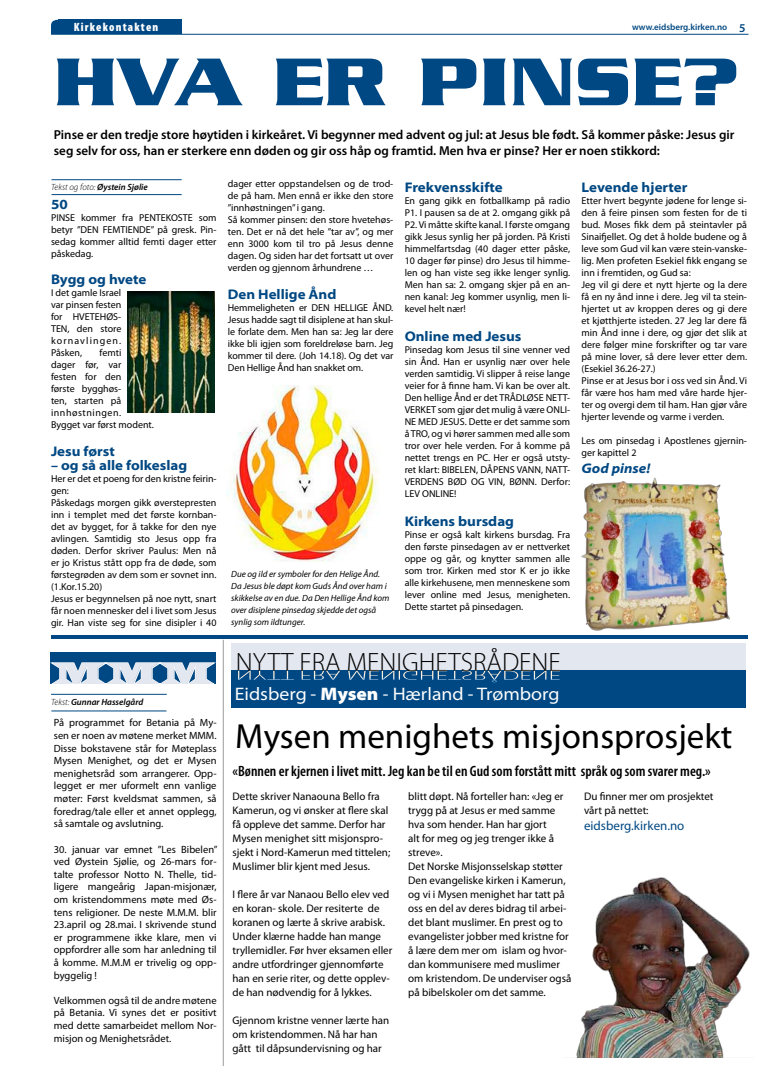
<style>
.page{position:relative;width:757px;height:1066px;background:#fff}
.page>*{position:absolute;margin:0;border:0;box-sizing:border-box;transform-origin:0 0}
.t1{font:700 72.9px "Serpentine Std";color:#004883;scale:1.11 1}
.t2{font:35px "Myriad Pro";color:#000}
.t3{font:31.7px "Latin Wide";color:#e3e7f0}
.t4{font:300 26.6px "Myriad Pro";color:#000}
.t5{font:semi-expanded 18.1px "Myriad Pro";color:#fff}
.t6{font:600 condensed 15px "Myriad Pro";color:#000}
.t7{font:700 semi-expanded 14px "Myriad Pro";color:#004883}
.t8{font:italic 700 semi-expanded 14px "Myriad Pro";color:#004883}
.t9{font:600 13px/15.6px "Myriad Pro";color:#000}
.t10{font:13px "Myriad Pro";color:#004883}
.t11{font:900 condensed 12px "Myriad Pro";letter-spacing:.1em;color:#fff}
.t12{font:11px/14px "Myriad Pro";color:#000}
.t13{font:10.5px/12.6px "Myriad Pro";color:#000;text-align:justify}
.t14{font:10px/12px "Myriad Pro";color:#000;text-align:justify}
.t15{font:italic 9px/12px "Myriad Pro";color:#000}
.t16{font:italic 600 9px "Myriad Pro";color:#000}
.t17{font:600 9px "Myriad Pro";color:#004883}
.s1{font-size:12px}
.s2{font-weight:300}
.s3{font-weight:900}
</style>
<div class="page">
<div style="left:51px;top:20px;width:130px;height:14px;background:#004883;border-radius:6px"></div>
<div style="left:58px;top:20px;width:123px;height:14px;background:#004883"></div>
<div style="left:51px;top:27px;width:130px;height:7px;background:#004883"></div>
<hr style="left:51px;top:34px;width:697px;height:1px;background:#004883">
<hr style="left:223px;top:640px;width:1px;height:426px;background:#9c9d9f">
<hr style="left:51px;top:636px;width:696px;height:3px;background:#004883">
<hr style="left:52px;top:179px;width:130px;height:1px;background:#004883">
<hr style="left:52px;top:194px;width:130px;height:1px;background:#004883">
<img style="left:576px;top:877px;width:174px;height:180px">
<div style="left:231px;top:643px;width:514px;height:27px;background:#e3e7f0"></div>
<div style="left:231px;top:670px;width:514px;height:37px;background:#004883"></div>
<div style="left:50px;top:652px;width:166px;height:32px;background:#004883"></div>
<svg style="left:50px;top:662px;width:166px;height:22px"></svg>
<hr style="left:51px;top:694px;width:116px;height:1px;background:#004883">
<hr style="left:51px;top:711px;width:115px;height:1px;background:#004883">
<img style="left:127px;top:291px;width:88px;height:121px">
<img style="left:227px;top:385px;width:151px;height:177px">
<img style="left:581px;top:477px;width:149px;height:154px">
<p class="t11" style="left:74px;top:20px;width:86px">Kirkekontakten</p>
<p class="t17" style="left:632px;top:21px;width:115px">www.eidsberg.kirken.no <span class="s1">5</span></p>
<h1 class="t1" style="left:54px;top:40px;width:619px">HVA ER PINSE?</h1>
<h3 class="t9" style="left:54px;top:127px;width:682px">Pinse er den tredje store høytiden i kirkeåret. Vi begynner med advent og jul: at Jesus ble født. Så kommer påske: Jesus gir seg selv for oss, han er sterkere enn døden og gir oss håp og framtid. Men hva er pinse? Her er noen stikkord:</h3>
<p class="t16" style="left:51px;top:181px;width:98px"><span class="s2">Tekst og foto:</span> Øystein Sjølie</p>
<h3 class="t7" style="left:51px;top:196px;width:18px">50</h3>
<p class="t14" style="left:51px;top:211px;width:167px">PINSE kommer fra PENTEKOSTE som betyr ”DEN FEMTIENDE” på gresk. Pin&shy;sedag kommer alltid femti dager etter påskedag.</p>
<h3 class="t7" style="left:51px;top:272px;width:97px">Bygg og hvete</h3>
<p class="t14" style="left:51px;top:287px;width:72px">I det gamle Israel var pinsen festen for HVETEHØS-TEN, den store kornavlingen.<br>Påsken,</p>
<p class="t14" style="left:51px;top:347px;width:104px;text-align:left;text-indent:49px">femti<br>dager før, var<br>festen for den<br>første bygghøs-<br>ten, starten på innhøstningen.<br>Bygget var først modent.</p>
<h3 class="t7" style="left:51px;top:443px;width:65px">Jesu først</h3>
<h3 class="t7" style="left:51px;top:457px;width:138px">– og så alle folkeslag</h3>
<p class="t14" style="left:51px;top:472px;width:167px;text-align:left">Her er det et poeng for den kristne feirin&shy;gen:<br>Påskedags morgen gikk øverstepresten inn i templet med det første kornban&shy;det av bygget, for å takke for den nye avlingen. Samtidig sto Jesus opp fra døden. Derfor skriver Paulus: Men nå er jo Kristus stått opp fra de døde, som førstegrøden av dem som er sovnet inn. (1.Kor.15.20)<br>Jesus er begynnelsen på noe nytt, snart får noen mennesker del i livet som Jesus gir. Han viste seg for sine disipler i 40</p>
<h3 class="t3" style="left:52px;top:654px;width:164px">MMM</h3>
<p class="t16" style="left:51px;top:696px;width:94px"><span class="s2">Tekst:</span> Gunnar Hasselgård</p>
<p class="t13" style="left:54px;top:716px;width:164px">På programmet for Betania på My&shy;sen er noen av møtene merket MMM.<br>Disse bokstavene står for Møteplass Mysen Menighet, og det er Mysen menighetsråd som arrangerer. Opp&shy;legget er mer uformelt enn vanlige møter: Først kveldsmat sammen, så foredrag/tale eller et annet opplegg, så samtale og avslutning.</p>
<p class="t13" style="left:54px;top:842px;width:165px">30. januar var emnet ”Les Bibelen” ved Øystein Sjølie, og 26-mars for&shy;talte professor Notto N. Thelle, tid&shy;ligere mangeårig Japan-misjonær, om kristendommens møte med Øs&shy;tens religioner. De neste M.M.M. blir 23.april og 28.mai. I skrivende stund er programmene ikke klare, men vi oppfordrer alle som har anledning til å komme. M.M.M er trivelig og opp&shy;byggelig !</p>
<p class="t13" style="left:54px;top:994px;width:164px">Velkommen også til de andre møtene på Betania. Vi synes det er positivt med dette samarbeidet mellom Nor&shy;misjon og Menighetsrådet.</p>
<p class="t14" style="left:228px;top:178px;width:167px;text-align:left">dager etter oppstandelsen og de trod&shy;de på ham. Men ennå er ikke den store ”innhøstningen” i gang.<br>Så kommer pinsen: den store hvetehøs&shy;ten. Det er nå det hele ”tar av”, og mer enn 3000 kom til tro på Jesus denne dagen. Og siden har det fortsatt ut over verden og gjennom århundrene …</p>
<h3 class="t7" style="left:228px;top:286px;width:110px">Den Hellige Ånd</h3>
<p class="t14" style="left:228px;top:301px;width:167px">Hemmeligheten er DEN HELLIGE ÅND.<br>Jesus hadde sagt til disiplene at han skul&shy;le forlate dem. Men han sa: Jeg lar dere ikke bli igjen som foreldreløse barn. Jeg kommer til dere. (Joh 14.18). Og det var Den Hellige Ånd han snakket om.</p>
<p class="t15" style="left:231px;top:568px;width:160px">Due og ild er symboler for den Helige Ånd.<br>Da Jesus ble døpt kom Guds Ånd over ham i skikkelse av en due. Da Den Hellige Ånd kom over disiplene pinsedag skjedde det også synlig som ildtunger.</p>
<h3 class="t7" style="left:405px;top:179px;width:100px">Frekvensskifte</h3>
<p class="t14" style="left:405px;top:194px;width:167px">En gang gikk en fotballkamp på radio P1. I pausen sa de at 2. omgang gikk på P2. Vi måtte skifte kanal. I første omgang gikk Jesus synlig her på jorden. På Kristi himmelfartsdag (40 dager etter påske, 10 dager før pinse) dro Jesus til himme&shy;len og han viste seg ikke lenger synlig.<br>Men han sa: 2. omgang skjer på en an&shy;nen kanal: Jeg kommer usynlig, men li&shy;kevel helt nær!</p>
<h3 class="t7" style="left:405px;top:328px;width:118px">Online med Jesus</h3>
<p class="t14" style="left:405px;top:343px;width:167px">Pinsedag kom Jesus til sine venner ved sin Ånd. Han er usynlig nær over hele verden samtidig. Vi slipper å reise lange veier for å finne ham. Vi kan be over alt.<br>Den hellige Ånd er det TRÅDLØSE NETT-VERKET som gjør det mulig å være ONLI-NE MED JESUS. Dette er det samme som å TRO, og vi hører sammen med alle som tror over hele verden. For å komme på nettet trengs en PC. Her er også utsty&shy;ret klart: BIBELEN, DÅPENS VANN, NATT-VERDENS BØD OG VIN, BØNN. Derfor:<br>LEV ONLINE!</p>
<h3 class="t7" style="left:405px;top:513px;width:111px">Kirkens bursdag</h3>
<p class="t14" style="left:405px;top:528px;width:167px">Pinse er også kalt kirkens bursdag. Fra den første pinsedagen av er nettverket oppe og går, og knytter sammen alle som tror. Kirken med stor K er jo ikke alle kirkehusene, men menneskene som lever online med Jesus, menigheten.<br>Dette startet på pinsedagen.</p>
<h3 class="t4" style="left:236px;top:647px;width:327px">NYTT FRA MENIGHETSRÅDENE</h3>
<h3 class="t5" style="left:235px;top:684px;width:326px">Eidsberg - <span class="s3">Mysen</span> - Hærland - Trømborg</h3>
<h3 class="t7" style="left:581px;top:179px;width:107px">Levende hjerter</h3>
<p class="t14" style="left:581px;top:194px;width:167px;text-align:left">Etter hvert begynte jødene for lenge si&shy;den å feire pinsen som festen for de ti bud. Moses fikk dem på steintavler på Sinaifjellet. Og det å holde budene og å leve som Gud vil kan være stein-vanske&shy;lig. Men profeten Esekiel fikk engang se inn i fremtiden, og Gud sa:<br>Jeg vil gi dere et nytt hjerte og la dere få en ny ånd inne i dere. Jeg vil ta stein&shy;hjertet ut av kroppen deres og gi dere et kjøtthjerte isteden. 27 Jeg lar dere få min Ånd inne i dere, og gjør det slik at dere følger mine forskrifter og tar vare på mine lover, så dere lever etter dem. (Esekiel 36.26-27.)<br>Pinse er at Jesus bor i oss ved sin Ånd. Vi får være hos ham med våre harde hjer&shy;ter og overgi dem til ham. Han gjør våre hjerter levende og varme i verden.</p>
<p class="t14" style="left:581px;top:434px;width:167px">Les om pinsedag i Apostlenes gjernin&shy;ger kapittel 2</p>
<h3 class="t8" style="left:581px;top:460px;width:70px">God pinse!</h3>
<h2 class="t2" style="left:235px;top:715px;width:498px">Mysen menighets misjonsprosjekt</h2>
<h3 class="t6" style="left:232px;top:762px;width:480px">«Bønnen er kjernen i livet mitt. Jeg kan be til en Gud som forstått mitt språk og som svarer meg.»</h3>
<p class="t12" style="left:232px;top:789px;width:159px">Dette skriver Nanaouna Bello fra Kamerun, og vi ønsker at flere skal få oppleve det samme. Derfor har Mysen menighet sitt misjonspro&shy;sjekt i Nord-Kamerun med tittelen; Muslimer blir kjent med Jesus.</p>
<p class="t12" style="left:232px;top:887px;width:161px">I flere år var Nanaou Bello elev ved en koran- skole. Der resiterte de koranen og lærte å skrive arabisk.<br>Under klærne hadde han mange tryllemidler. Før hver eksamen eller andre utfordringer gjennomførte han en serie riter, og dette opplev&shy;de han nødvendig for å lykkes.</p>
<p class="t12" style="left:232px;top:1013px;width:158px">Gjennom kristne venner lærte han om kristendommen. Nå har han gått til dåpsundervisning og har</p>
<p class="t12" style="left:408px;top:789px;width:165px">blitt døpt. Nå forteller han: «Jeg er trygg på at Jesus er med samme hva som hender. Han har gjort<br>alt for meg og jeg trenger ikke å streve».<br>Det Norske Misjonsselskap støtter<br>Den evangeliske kirken i Kamerun, og vi i Mysen menighet har tatt på oss en del av deres bidrag til arbei&shy;det blant muslimer. En prest og to evangelister jobber med kristne for å lære dem mer om islam og hvor&shy;dan kommunisere med muslimer om kristendom. De underviser også på bibelskoler om det samme.</p>
<p class="t12" style="left:584px;top:789px;width:131px">Du finner mer om prosjektet vårt på nettet:</p>
<h3 class="t10" style="left:584px;top:817px;width:102px">eidsberg.kirken.no</h3>
</div>
